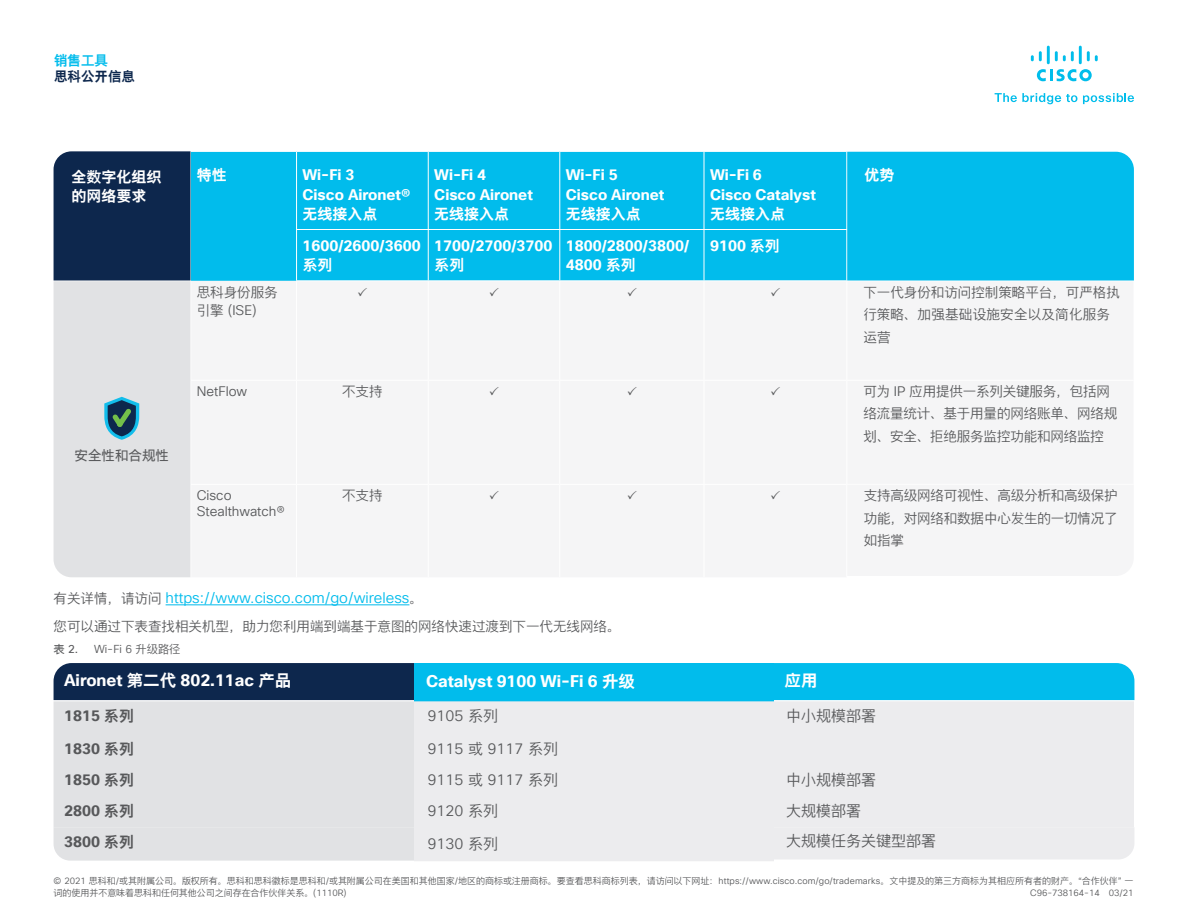
<style>
.page{position:relative;width:1188px;height:918px;background:#fff}
.page>*{position:absolute;margin:0;border:0;box-sizing:border-box;transform-origin:0 0}
.Table_Head{font:700 16.5px "Cisco Sans TT";color:#fff}
.Table_Head-2{font:16.5px "Cisco Sans CHS Bold";color:#fff}
.Table_Head-3{font:700 15px/19.5px "Cisco Sans TT";color:#fff}
.Table_body{font:15px "Cisco Sans TT Light";color:#01bcec}
.Table_body-2{font:15px "Cisco Sans TT Light";color:#57585a}
.Table_body-3{font:700 15px "Cisco Sans TT";color:#57585a}
.Table_body-4{font:15px "Cisco Sans CHS Light";color:#57585a}
.Table_Head-4{font:15px/19.5px "Cisco Sans CHS Bold";color:#fff}
.Table_body-5{font:13.5px/22.5px "Cisco Sans CHS Light";color:#57585a}
.Table_body-6{font:13.5px/16.2px "Cisco Sans TT Light";color:#57585a}
.Table_body-7{font:13.5px "Cisco Sans CHS";color:#57585a}
.t1{font:13.5px "Cisco Sans CHS Bold";color:#0d274d}
.t2{font:13.5px "Cisco Sans CHS Medium";color:#01bcec}
.FigureCaption{font:11.25px "Cisco Sans TT Light";color:#57585a}
.FigureCaption-2{font:11.25px "Cisco Sans TT";color:#57585a}
.t3{font:9px/11.2px "Cisco Sans CHS Light";color:#57585a}
.t4{font:9px "Cisco Sans TT Light";letter-spacing:-.005em;color:#57585a}
.s1{font-family:"Cisco Sans CHS Bold";font-weight:400}
.s2{font-family:"Cisco Sans TT Light"}
.s3{font-family:"Cisco Sans CHS Light";font-size:13.5px;color:#57585a}
.s4{font-family:"Cisco Sans CHS"}
.s5{font-family:"Cisco Sans CHS Light"}
</style>
<div class="page">
<svg style="left:995px;top:93px;width:82px;height:11px"></svg>
<svg style="left:1083px;top:93px;width:51px;height:11px"></svg>
<svg style="left:1037px;top:69px;width:55px;height:12px"></svg>
<svg style="left:1031px;top:51px;width:11px;height:10px"></svg>
<hr style="left:1047px;top:46px;width:3px;height:18px;background:#00bdeb">
<svg style="left:1055px;top:51px;width:19px;height:10px"></svg>
<hr style="left:1079px;top:46px;width:3px;height:18px;background:#00bdeb">
<svg style="left:1087px;top:51px;width:11px;height:10px"></svg>
<hr style="left:166px;top:605px;width:243px;height:1px;background:#01bcec">
<div style="left:191px;top:152px;width:655px;height:129px;background:#01bcec"></div>
<hr style="left:428px;top:152px;width:1px;height:128px;background:#fff">
<hr style="left:559px;top:152px;width:1px;height:128px;background:#fff">
<hr style="left:704px;top:152px;width:1px;height:128px;background:#fff">
<hr style="left:296px;top:280px;width:132px;height:1px;background:#fff">
<hr style="left:428px;top:280px;width:132px;height:1px;background:#fff">
<hr style="left:560px;top:280px;width:144px;height:1px;background:#fff">
<hr style="left:704px;top:280px;width:143px;height:1px;background:#fff">
<hr style="left:296px;top:152px;width:1px;height:128px;background:#fff">
<div style="left:847px;top:152px;width:287px;height:128px;background:#01bcec"></div>
<svg style="left:54px;top:151px;width:136px;height:426px;background:#9ca7b4"></svg>
<div style="left:414px;top:663px;width:360px;height:38px;background:#01bcec"></div>
<div style="left:54px;top:701px;width:360px;height:126px;background:#e1e2e4"></div>
<div style="left:414px;top:701px;width:720px;height:160px;background:#ececee"></div>
<div style="left:54px;top:663px;width:360px;height:37px;background:#0d274d"></div>
<div style="left:774px;top:663px;width:360px;height:37px;background:#01bcec"></div>
<div style="left:54px;top:827px;width:360px;height:34px;background:#e1e2e4"></div>
<div style="left:774px;top:827px;width:360px;height:32px;background:#ececee"></div>
<hr style="left:297px;top:229px;width:550px;height:1px;background:#fff">
<p class="t2" style="left:54px;top:51px;width:55px">销售工具</p>
<p class="t1" style="left:54px;top:67px;width:82px">思科公开信息</p>
<p class="Table_Head-4" style="left:72px;top:167px;width:92px">全数字化组织的网络要求</p>
<p class="Table_Head-4" style="left:197px;top:165px;width:31px">特性</p>
<p class="Table_Head-3" style="left:303px;top:166px;width:109px">Wi-Fi 3<br>Cisco Aironet®<span class="s1">无线接入点</span></p>
<p class="Table_Head-3" style="left:303px;top:236px;width:120px">1600/2600/3600<span class="s1">系列</span></p>
<p class="Table_Head-3" style="left:434px;top:166px;width:100px">Wi-Fi 4<br>Cisco Aironet<span class="s1">无线接入点</span></p>
<p class="Table_Head-3" style="left:434px;top:236px;width:120px">1700/2700/3700<span class="s1">系列</span></p>
<p class="Table_Head-3" style="left:566px;top:166px;width:100px">Wi-Fi 5<br>Cisco Aironet<span class="s1">无线接入点</span></p>
<p class="Table_Head-3" style="left:566px;top:236px;width:125px">1800/2800/3800/<br>4800 <span class="s1">系列</span></p>
<p class="Table_Head-3" style="left:710px;top:166px;width:53px">Wi-Fi 6</p>
<p class="Table_Head-3" style="left:710px;top:185px;width:107px">Cisco Catalyst<span class="s1">无线接入点</span></p>
<p class="Table_Head-3" style="left:710px;top:236px;width:71px">9100 <span class="s1">系列</span></p>
<p class="Table_Head-4" style="left:864px;top:165px;width:31px">优势</p>
<p class="Table_body-5" style="left:197px;top:283px;width:82px;line-height:18px">思科身份服务引擎 <span class="s2">(ISE)</span></p>
<p class="Table_body-5" style="left:863px;top:281px;width:258px">下一代身份和访问控制策略平台，可严格执行策略、加强基础设施安全以及简化服务运营</p>
<p class="Table_body-7" style="left:75px;top:446px;width:96px">安全性和合规性</p>
<p class="Table_body-6" style="left:197px;top:384px;width:52px">NetFlow</p>
<p class="Table_body-5" style="left:342px;top:380px;width:42px">不支持</p>
<p class="Table_body-5" style="left:863px;top:380px;width:256px">可为 <span class="s2">IP</span> 应用提供一系列关键服务，包括网络流量统计、基于用量的网络账单、网络规划、安全、拒绝服务监控功能和网络监控</p>
<p class="Table_body-6" style="left:197px;top:488px;width:90px">Cisco<br>Stealthwatch®</p>
<p class="Table_body-5" style="left:342px;top:484px;width:42px">不支持</p>
<p class="Table_body-5" style="left:864px;top:484px;width:256px;text-align:justify">支持高级网络可视性、高级分析和高级保护功能，对网络和数据中心发生的一切情况了如指掌</p>
<p class="Table_body" style="left:54px;top:588px;width:371px"><span class="s3">有关详情，请访问</span> https://www.cisco.com/go/wireless<span class="s3">。</span></p>
<p class="Table_body-5" style="left:54px;top:615px;width:569px">您可以通过下表查找相关机型，助力您利用端到端基于意图的网络快速过渡到下一代无线网络。</p>
<p class="FigureCaption-2" style="left:54px;top:641px;width:26px"><span class="s4">表</span> 2.</p>
<p class="FigureCaption" style="left:94px;top:641px;width:88px">Wi-Fi 6 <span class="s5">升级路径</span></p>
<p class="Table_Head" style="left:64px;top:670px;width:229px">Aironet <span class="s1">第二代</span> 802.11ac <span class="s1">产品</span></p>
<p class="Table_Head" style="left:426px;top:670px;width:211px">Catalyst 9100 Wi-Fi 6 <span class="s1">升级</span></p>
<p class="Table_Head-2" style="left:784px;top:669px;width:34px">应用</p>
<p class="Table_body-3" style="left:64px;top:706px;width:71px">1815 <span class="s1">系列</span></p>
<p class="Table_body-2" style="left:428px;top:706px;width:72px">9105 <span class="s5">系列</span></p>
<p class="Table_body-4" style="left:786px;top:706px;width:91px">中小规模部署</p>
<p class="Table_body-3" style="left:64px;top:739px;width:71px">1830 <span class="s1">系列</span></p>
<p class="Table_body-2" style="left:428px;top:739px;width:132px">9115 <span class="s5">或</span> 9117 <span class="s5">系列</span></p>
<p class="Table_body-3" style="left:64px;top:770px;width:71px">1850 <span class="s1">系列</span></p>
<p class="Table_body-2" style="left:428px;top:770px;width:132px">9115 <span class="s5">或</span> 9117 <span class="s5">系列</span></p>
<p class="Table_body-4" style="left:786px;top:770px;width:91px">中小规模部署</p>
<p class="Table_body-3" style="left:64px;top:801px;width:71px">2800 <span class="s1">系列</span></p>
<p class="Table_body-2" style="left:428px;top:801px;width:72px">9120 <span class="s5">系列</span></p>
<p class="Table_body-4" style="left:786px;top:801px;width:76px">大规模部署</p>
<p class="Table_body-3" style="left:64px;top:832px;width:71px">3800 <span class="s1">系列</span></p>
<p class="Table_body-2" style="left:428px;top:834px;width:72px">9130 <span class="s5">系列</span></p>
<p class="Table_body-4" style="left:786px;top:831px;width:151px">大规模任务关键型部署</p>
<p class="t3" style="left:54px;top:876px;width:1081px"><span class="s2">© 2021</span> 思科和<span class="s2">/</span>或其附属公司。版权所有。思科和思科徽标是思科和<span class="s2">/</span>或其附属公司在美国和其他国家<span class="s2">/</span>地区的商标或注册商标。要查看思科商标列表，请访问以下网址：<span class="s2">https://www.cisco.com/go/trademarks</span>。文中提及的第三方商标为其相应所有者的财产。“合作伙伴” 一词的使用并不意味着思科和任何其他公司之间存在合作伙伴关系。<span class="s2">(1110R)</span></p>
<p class="t4" style="left:1030px;top:887px;width:105px">C96-738164-14 03/21</p>
</div>
